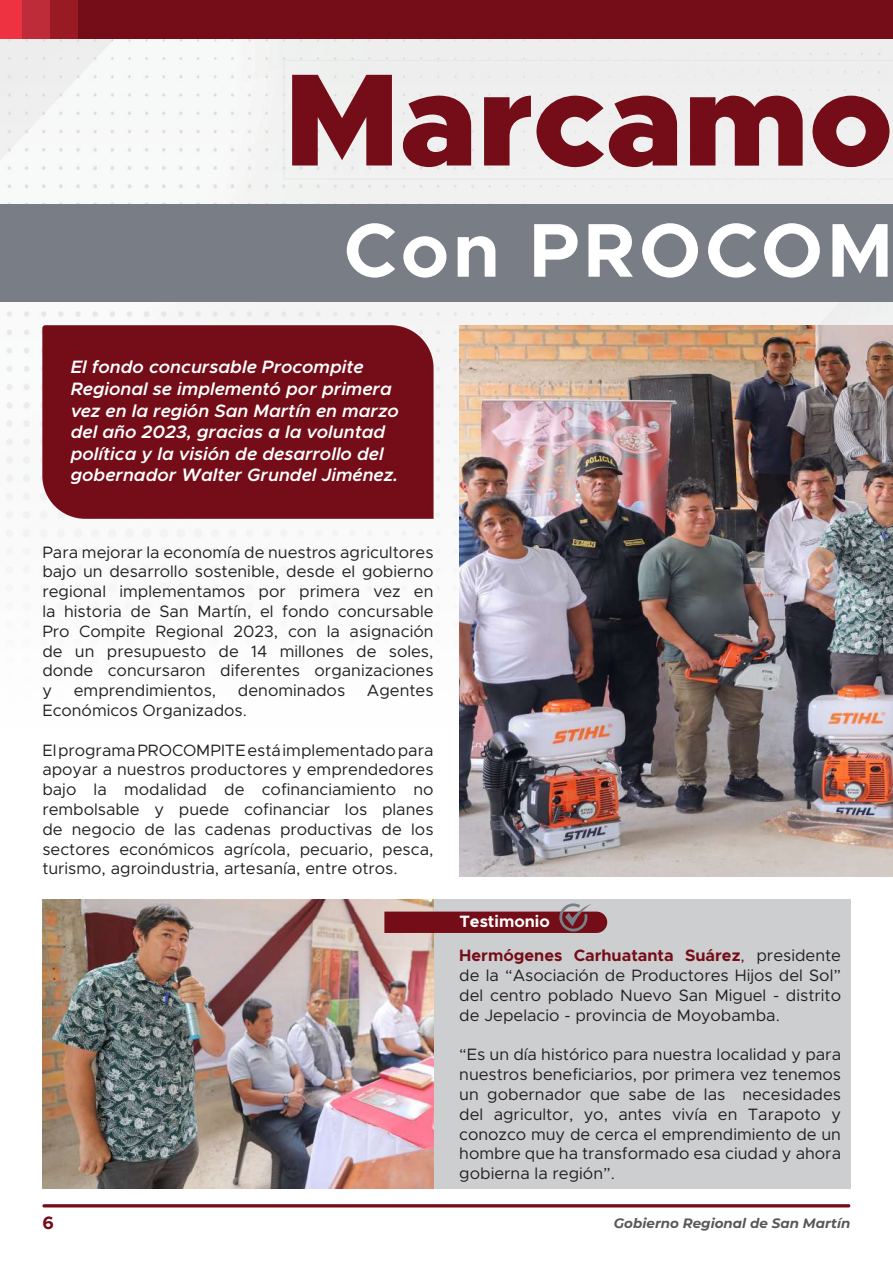
<style>
.page{position:relative;width:893px;height:1263px;background:#fff}
.page>*{position:absolute;margin:0;border:0;box-sizing:border-box;transform-origin:0 0}
.t1{font:900 132px "Metropolis";color:#750d18}
.t2{font:700 76.5px "Metropolis";letter-spacing:.05em;color:#fff}
.t3{font:italic 600 18px/21.6px "Metropolis";color:#fff}
.t4{font:700 18px "Metropolis";color:#750d18}
.t5{font:16.5px/19.8px "Metropolis";color:#231f20;text-align:justify}
.t6{font:700 16.5px "Metropolis";color:#fff}
.t7{font:italic 700 13.5px "Montserrat";color:#57585a}
.s1{font-weight:700;color:#750d18}
.s2{color:#750d18}
</style>
<div class="page">
<div style="left:434px;top:899px;width:416px;height:289px;background:#cdced0"></div>
<img style="left:0;top:38px;width:893px;height:534px">
<div style="left:0;top:205px;width:893px;height:97px;background:#797e86"></div>
<div style="left:284px;top:60px;width:609px;height:119px;background:#eeefee"></div>
<div style="left:0;top:0;width:893px;height:38px;background:#750d18"></div>
<div style="left:50px;top:0;width:28px;height:38px;background:#991a23"></div>
<div style="left:22px;top:0;width:28px;height:38px;background:#be2b39"></div>
<div style="left:0;top:0;width:22px;height:38px;background:#ee3241"></div>
<hr style="left:42px;top:1204px;width:808px;height:3px;background:#750d18;border-radius:2px">
<div style="left:42px;top:325px;width:392px;height:194px;background:#750d18"></div>
<img style="left:459px;top:325px;width:434px;height:551px">
<img style="left:43px;top:900px;width:391px;height:288px">
<svg style="left:384px;top:903px;width:223px;height:30px"></svg>
<h1 class="t1" style="left:284px;top:35px;width:610px">Marcamo</h1>
<h2 class="t2" style="left:344px;top:202px;width:551px">Con PROCOM</h2>
<p class="t3" style="left:71px;top:356px;width:330px">El fondo concursable Procompite Regional se implementó por primera vez en la región San Martín en marzo del año 2023, gracias a la voluntad política y la visión de desarrollo del gobernador Walter Grundel Jiménez.</p>
<p class="t5" style="left:42px;top:542px;width:393px">Para mejorar la economía de nuestros agricultores bajo un desarrollo sostenible, desde el gobierno regional implementamos por primera vez en la historia de San Martín, el fondo concursable Pro Compite Regional 2023, con la asignación de un presupuesto de 14 millones de soles, donde concursaron diferentes organizaciones y</p>
<p class="t5" style="left:74px;top:680px;width:144px">emprendimientos,</p>
<p class="t5" style="left:238px;top:680px;width:109px">denominados</p>
<p class="t5" style="left:367px;top:680px;width:68px">Agentes</p>
<p class="t5" style="left:42px;top:700px;width:206px">Económicos Organizados.</p>
<p class="t5" style="left:42px;top:740px;width:393px">El programa PROCOMPITE está implementado para apoyar a nuestros productores y emprendedores bajo la modalidad de cofinanciamiento no rembolsable y puede cofinanciar los planes de negocio de las cadenas productivas de los sectores económicos agrícola, pecuario, pesca, turismo, agroindustria, artesanía, entre otros.</p>
<p class="t6" style="left:459px;top:911px;width:92px">Testimonio</p>
<p class="t5" style="left:459px;top:946px;width:383px"><span class="s1">Hermógenes Carhuatanta Suárez</span><span class="s2">,</span> presidente de la “Asociación de Productores Hijos del Sol” del centro poblado Nuevo San Miguel - distrito de Jepelacio - provincia de Moyobamba.</p>
<p class="t5" style="left:459px;top:1045px;width:383px">“Es un día histórico para nuestra localidad y para nuestros beneficiarios, por primera vez tenemos un gobernador que sabe de las necesidades del agricultor, yo, antes vivía en Tarapoto y conozco muy de cerca el emprendimiento de un hombre que ha transformado esa ciudad y ahora gobierna la región”.</p>
<p class="t4" style="left:42px;top:1212px;width:13px">6</p>
<p class="t7" style="left:614px;top:1214px;width:238px">Gobierno Regional de San Martín</p>
</div>
